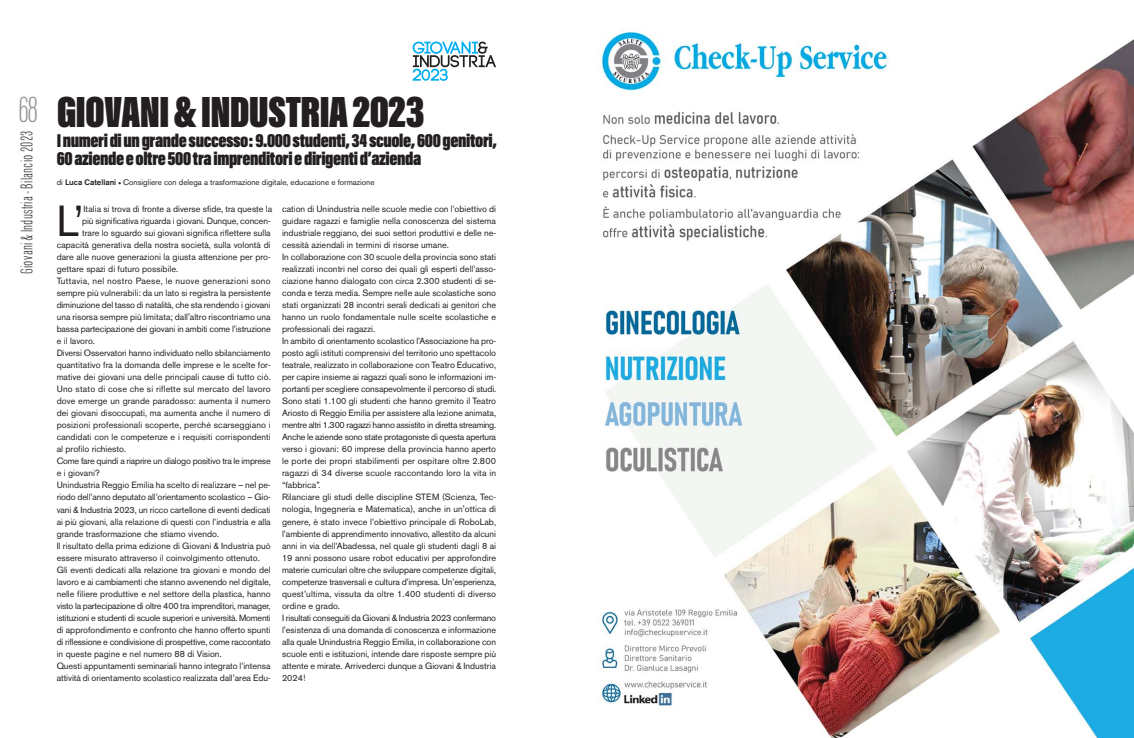
<style>
.page{position:relative;width:1134px;height:738px;background:#fff}
.page>*{position:absolute;margin:0;border:0;box-sizing:border-box;transform-origin:0 0}
.t1{font:900 45px "Acumin Pro Extra Cond";letter-spacing:-.02em;color:#231f20;scale:1.04 1}
.t2{font:43px "Akzidenz Grotesk BE";color:#231f20}
.t3{font:300 condensed 30px "OPTI Venus";color:#939598}
.t4{font:900 19.2px/18.8px "Acumin Pro Extra Cond";letter-spacing:-.02em;color:#231f20;scale:1.04 1}
.t5{font:300 condensed 14px "OPTI Venus";letter-spacing:.02em;color:#231f20}
.t6{font:9px/12px "Akzidenz Grotesk BE";color:#231f20}
.t7{font:9px "Akzidenz Grotesk BE";letter-spacing:-.025em;color:#231f20}
.t8{font:9px "Akzidenz Grotesk BE";letter-spacing:-.02em;color:#231f20}
.t9{font:9px "Akzidenz Grotesk BE";letter-spacing:.025em;color:#231f20}
.t10{font:8px "Akzidenz Grotesk BE";color:#231f20}
.s1{font-weight:500}
</style>
<div class="page">
<svg style="left:413px;top:41px;width:83px;height:40px"></svg>
<img style="left:601px;top:31px;width:533px;height:706px">
<h3 class="t3" style="left:18px;top:97px;width:22px">68</h3>
<h3 class="t5" style="left:21px;top:274px;width:145px;rotate:-90deg">Giovani &amp; Industria - Bilancio 2023</h3>
<h1 class="t1" style="left:57px;top:95px;width:355px">GIOVANI &amp; INDUSTRIA 2023</h1>
<h3 class="t4" style="left:57px;top:132px;width:425px">I numeri di un grande successo: 9.000 studenti, 34 scuole, 600 genitori,<br>60 aziende e oltre 500 tra imprenditori e dirigenti d’azienda</h3>
<p class="t10" style="left:57px;top:180px;width:319px">di <span class="s1">Luca Catellani •</span> Consigliere con delega a trasformazione digitale, educazione e formazione</p>
<h2 class="t2" style="left:57px;top:205px;width:28px">L’</h2>
<p class="t6" style="left:84px;top:204px;width:190px">Italia si trova di fronte a diverse sfide, tra queste la</p>
<p class="t6" style="left:82px;top:216px;width:190px">più significativa riguarda i giovani. Dunque, concen-</p>
<p class="t6" style="left:82px;top:228px;width:190px">trare lo sguardo sui giovani significa riflettere sulla</p>
<p class="t6" style="left:57px;top:240px;width:216px">capacità generativa della nostra società, sulla volontà di</p>
<p class="t6" style="left:57px;top:252px;width:216px">dare alle nuove generazioni la giusta attenzione per pro-</p>
<p class="t6" style="left:57px;top:264px;width:123px">gettare spazi di futuro possibile.</p>
<p class="t9" style="left:57px;top:277px;width:216px">Tuttavia, nel nostro Paese, le nuove generazioni sono</p>
<p class="t6" style="left:57px;top:288px;width:216px">sempre più vulnerabili: da un lato si registra la persistente</p>
<p class="t8" style="left:57px;top:301px;width:216px">diminuzione del tasso di natalità, che sta rendendo i giovani</p>
<p class="t6" style="left:57px;top:312px;width:216px">una risorsa sempre più limitata; dall'altro riscontriamo una</p>
<p class="t6" style="left:57px;top:324px;width:216px">bassa partecipazione dei giovani in ambiti come l’istruzione</p>
<p class="t6" style="left:57px;top:336px;width:40px">e il lavoro.</p>
<p class="t6" style="left:57px;top:348px;width:216px">Diversi Osservatori hanno individuato nello sbilanciamento</p>
<p class="t6" style="left:57px;top:360px;width:216px">quantitativo fra la domanda delle imprese e le scelte for-</p>
<p class="t6" style="left:57px;top:372px;width:216px">mative dei giovani una delle principali cause di tutto ciò.</p>
<p class="t6" style="left:57px;top:384px;width:215px">Uno stato di cose che si riflette sul mercato del lavoro</p>
<p class="t6" style="left:57px;top:396px;width:215px">dove emerge un grande paradosso: aumenta il numero</p>
<p class="t6" style="left:57px;top:408px;width:216px">dei giovani disoccupati, ma aumenta anche il numero di</p>
<p class="t6" style="left:57px;top:420px;width:216px">posizioni professionali scoperte, perché scarseggiano i</p>
<p class="t6" style="left:57px;top:432px;width:216px">candidati con le competenze e i requisiti corrispondenti</p>
<p class="t6" style="left:57px;top:444px;width:71px">al profilo richiesto.</p>
<p class="t7" style="left:57px;top:457px;width:215px">Come fare quindi a riaprire un dialogo positivo tra le imprese</p>
<p class="t6" style="left:57px;top:468px;width:45px">e i giovani?</p>
<p class="t6" style="left:57px;top:480px;width:216px">Unindustria Reggio Emilia ha scelto di realizzare – nel pe-</p>
<p class="t6" style="left:57px;top:492px;width:216px">riodo dell’anno deputato all’orientamento scolastico – Gio-</p>
<p class="t6" style="left:57px;top:504px;width:216px">vani &amp; Industria 2023, un ricco cartellone di eventi dedicati</p>
<p class="t6" style="left:57px;top:516px;width:216px">ai più giovani, alla relazione di questi con l’industria e alla</p>
<p class="t6" style="left:57px;top:528px;width:164px">grande trasformazione che stiamo vivendo.</p>
<p class="t6" style="left:57px;top:540px;width:216px">Il risultato della prima edizione di Giovani &amp; Industria può</p>
<p class="t6" style="left:57px;top:552px;width:205px">essere misurato attraverso il coinvolgimento ottenuto.</p>
<p class="t6" style="left:57px;top:564px;width:216px">Gli eventi dedicati alla relazione tra giovani e mondo del</p>
<p class="t6" style="left:57px;top:576px;width:216px">lavoro e ai cambiamenti che stanno avvenendo nel digitale,</p>
<p class="t6" style="left:57px;top:588px;width:216px">nelle filiere produttive e nel settore della plastica, hanno</p>
<p class="t7" style="left:57px;top:601px;width:215px">visto la partecipazione di oltre 400 tra imprenditori, manager,</p>
<p class="t7" style="left:57px;top:613px;width:216px">istituzioni e studenti di scuole superiori e università. Momenti</p>
<p class="t6" style="left:57px;top:624px;width:216px">di approfondimento e confronto che hanno offerto spunti</p>
<p class="t7" style="left:57px;top:637px;width:216px">di riflessione e condivisione di prospettive, come raccontato</p>
<p class="t6" style="left:57px;top:648px;width:167px">in queste pagine e nel numero 88 di Vision.</p>
<p class="t6" style="left:57px;top:660px;width:216px">Questi appuntamenti seminariali hanno integrato l’intensa</p>
<p class="t6" style="left:57px;top:672px;width:215px">attività di orientamento scolastico realizzata dall’area Edu-</p>
<p class="t6" style="left:282px;top:204px;width:216px">cation di Unindustria nelle scuole medie con l’obiettivo di guidare ragazzi e famiglie nella conoscenza del sistema industriale reggiano, dei suoi settori produttivi e delle ne&shy;cessità aziendali in termini di risorse umane.<br>In collaborazione con 30 scuole della provincia sono stati realizzati incontri nel corso dei quali gli esperti dell’asso&shy;ciazione hanno dialogato con circa 2.300 studenti di se&shy;conda e terza media. Sempre nelle aule scolastiche sono stati organizzati 28 incontri serali dedicati ai genitori che hanno un ruolo fondamentale nulle scelte scolastiche e professionali dei ragazzi.<br>In ambito di orientamento scolastico l’Associazione ha pro&shy;posto agli istituti comprensivi del territorio uno spettacolo teatrale, realizzato in collaborazione con Teatro Educativo, per capire insieme ai ragazzi quali sono le informazioni im&shy;portanti per scegliere consapevolmente il percorso di studi.<br>Sono stati 1.100 gli studenti che hanno gremito il Teatro Ariosto di Reggio Emilia per assistere alla lezione animata, mentre altri 1.300 ragazzi hanno assistito in diretta streaming.<br>Anche le aziende sono state protagoniste di questa apertura verso i giovani: 60 imprese della provincia hanno aperto le porte dei propri stabilimenti per ospitare oltre 2.800 ragazzi di 34 diverse scuole raccontando loro la vita in “fabbrica”.<br>Rilanciare gli studi delle discipline STEM (Scienza, Tec&shy;nologia, Ingegneria e Matematica), anche in un'ottica di genere, è stato invece l’obiettivo principale di RoboLab, l’ambiente di apprendimento innovativo, allestito da alcuni anni in via dell’Abadessa, nel quale gli studenti dagli 8 ai 19 anni possono usare robot educativi per approfondire materie curriculari oltre che sviluppare competenze digitali, competenze trasversali e cultura d’impresa. Un’esperienza, quest’ultima, vissuta da oltre 1.400 studenti di diverso ordine e grado.<br>I risultati conseguiti da Giovani &amp; Industria 2023 confermano l’esistenza di una domanda di conoscenza e informazione alla quale Unindustria Reggio Emilia, in collaborazione con scuole enti e istituzioni, intende dare risposte sempre più attente e mirate. Arrivederci dunque a Giovani &amp; Industria 2024!</p>
</div>
